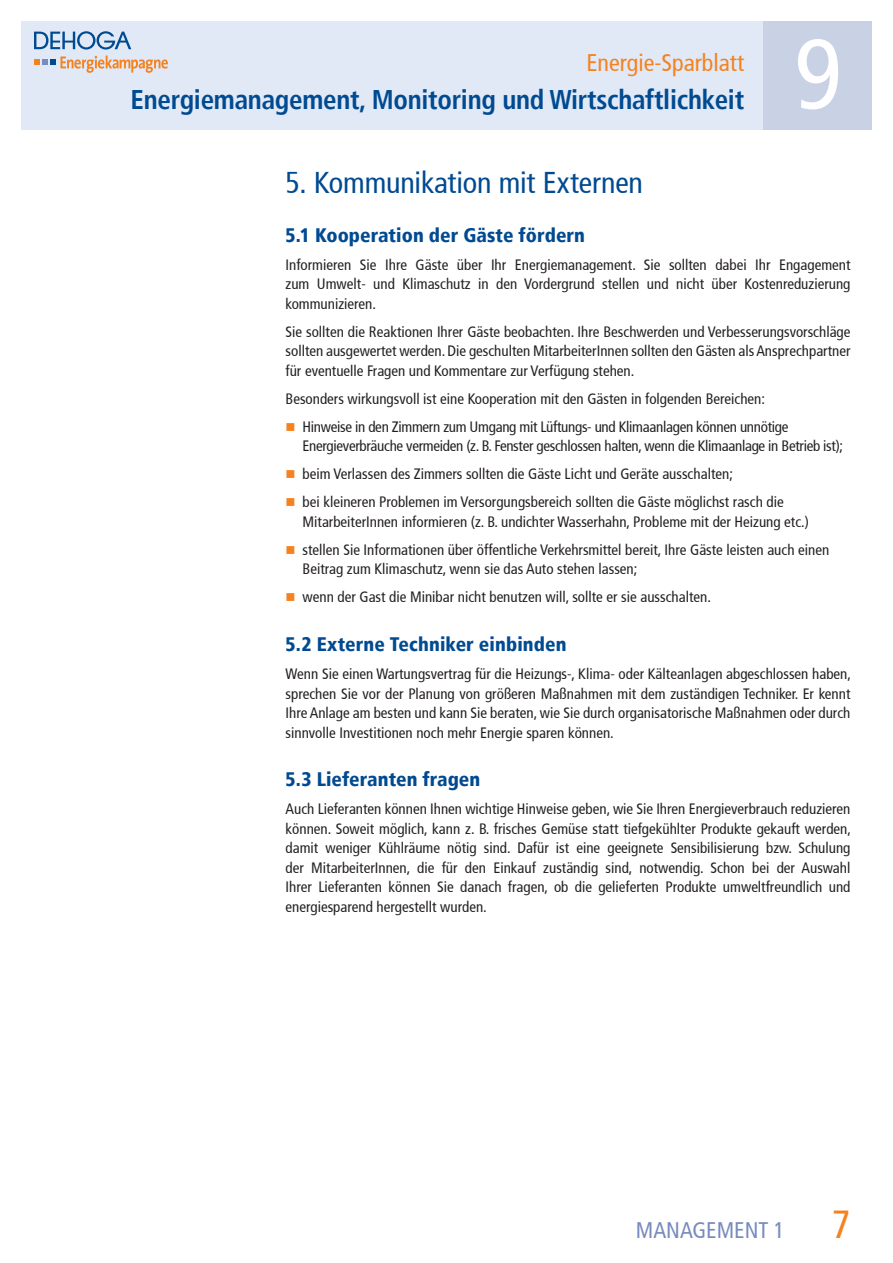
<style>
.page{position:relative;width:893px;height:1263px;background:#fff}
.page>*{position:absolute;margin:0;border:0;box-sizing:border-box;transform-origin:0 0}
.t1{font:condensed 99px "Frutiger";color:#fff}
.t2{font:condensed 30px "Frutiger";letter-spacing:-.005em;color:#004a91}
.t3{font:700 condensed 27px "Frutiger";letter-spacing:-.01em;color:#004a91}
.t4{font:condensed 24px "Frutiger";color:#f5821f}
.t5{font:condensed 22.5px "Frutiger";color:#788bbd}
.t6{font:900 condensed 19.5px "Frutiger";letter-spacing:.005em;color:#004a91}
.t7{font:condensed 15px/19.5px "Frutiger";color:#231f20;text-align:justify}
.t8{font:condensed 15px/19.5px "Frutiger";letter-spacing:-.02em;color:#231f20}
.s1{color:#f5821f}
.s2{font-size:39px;color:#f5821f}
</style>
<div class="page">
<div style="left:21px;top:21px;width:742px;height:109px;background:#e1e9f6"></div>
<svg style="left:34px;top:31px;width:97px;height:19px"></svg>
<svg style="left:34px;top:56px;width:134px;height:17px"></svg>
<div style="left:763px;top:21px;width:109px;height:109px;background:#c9d1e4"></div>
<h3 class="t4" style="left:586px;top:48px;width:159px">Energie-Sparblatt</h3>
<h3 class="t3" style="left:131px;top:83px;width:615px">Energiemanagement, Monitoring und Wirtschaftlichkeit</h3>
<h1 class="t1" style="left:794px;top:17px;width:49px">9</h1>
<h2 class="t2" style="left:286px;top:165px;width:359px">5. Kommunikation mit Externen</h2>
<h3 class="t6" style="left:286px;top:223px;width:301px">5.1 Kooperation der Gäste fördern</h3>
<p class="t7" style="left:286px;top:255px;width:566px">Informieren Sie Ihre Gäste über Ihr Energiemanagement. Sie sollten dabei Ihr Engagement zum Umwelt- und Klimaschutz in den Vordergrund stellen und nicht über Kostenreduzierung kommunizieren.</p>
<p class="t7" style="left:286px;top:322px;width:566px">Sie sollten die Reaktionen Ihrer Gäste beobachten. Ihre Beschwerden und Verbesserungsvorschläge sollten ausgewertet werden. Die geschulten MitarbeiterInnen sollten den Gästen als Ansprechpartner für eventuelle Fragen und Kommentare zur Verfügung stehen.</p>
<p class="t7" style="left:286px;top:389px;width:481px">Besonders wirkungsvoll ist eine Kooperation mit den Gästen in folgenden Bereichen:</p>
<p class="t8" style="left:303px;top:417px;width:542px;text-indent:-17px"><span class="s1">■</span> Hinweise in den Zimmern zum Umgang mit Lüftungs- und Klimaanlagen können unnötige<br>Energieverbräuche vermeiden (z. B. Fenster geschlossen halten, wenn die Klimaanlage in Betrieb ist);</p>
<p class="t7" style="left:286px;top:464px;width:449px"><span class="s1">■</span> beim Verlassen des Zimmers sollten die Gäste Licht und Geräte ausschalten;</p>
<p class="t7" style="left:303px;top:492px;width:508px;text-indent:-17px"><span class="s1">■</span> bei kleineren Problemen im Versorgungsbereich sollten die Gäste möglichst rasch die<br>MitarbeiterInnen informieren (z. B. undichter Wasserhahn, Probleme mit der Heizung etc.)</p>
<p class="t7" style="left:303px;top:540px;width:528px;text-indent:-17px"><span class="s1">■</span> stellen Sie Informationen über öffentliche Verkehrsmittel bereit, Ihre Gäste leisten auch einen<br>Beitrag zum Klimaschutz, wenn sie das Auto stehen lassen;</p>
<p class="t7" style="left:286px;top:587px;width:427px"><span class="s1">■</span> wenn der Gast die Minibar nicht benutzen will, sollte er sie ausschalten.</p>
<h3 class="t6" style="left:286px;top:632px;width:282px">5.2 Externe Techniker einbinden</h3>
<p class="t7" style="left:286px;top:664px;width:567px">Wenn Sie einen Wartungsvertrag für die Heizungs-, Klima- oder Kälteanlagen abgeschlossen haben, sprechen Sie vor der Planung von größeren Maßnahmen mit dem zuständigen Techniker. Er kennt Ihre Anlage am besten und kann Sie beraten, wie Sie durch organisatorische Maßnahmen oder durch sinnvolle Investitionen noch mehr Energie sparen können.</p>
<h3 class="t6" style="left:286px;top:768px;width:196px">5.3 Lieferanten fragen</h3>
<p class="t7" style="left:286px;top:800px;width:567px">Auch Lieferanten können Ihnen wichtige Hinweise geben, wie Sie Ihren Energieverbrauch reduzieren können. Soweit möglich, kann z. B. frisches Gemüse statt tiefgekühlter Produkte gekauft werden, damit weniger Kühlräume nötig sind. Dafür ist eine geeignete Sensibilisierung bzw. Schulung der MitarbeiterInnen, die für den Einkauf zuständig sind, notwendig. Schon bei der Auswahl Ihrer Lieferanten können Sie danach fragen, ob die gelieferten Produkte umweltfreundlich und energiesparend hergestellt wurden.</p>
<h3 class="t5" style="left:636px;top:1217px;width:216px">MANAGEMENT 1 <span class="s2">7</span></h3>
</div>
